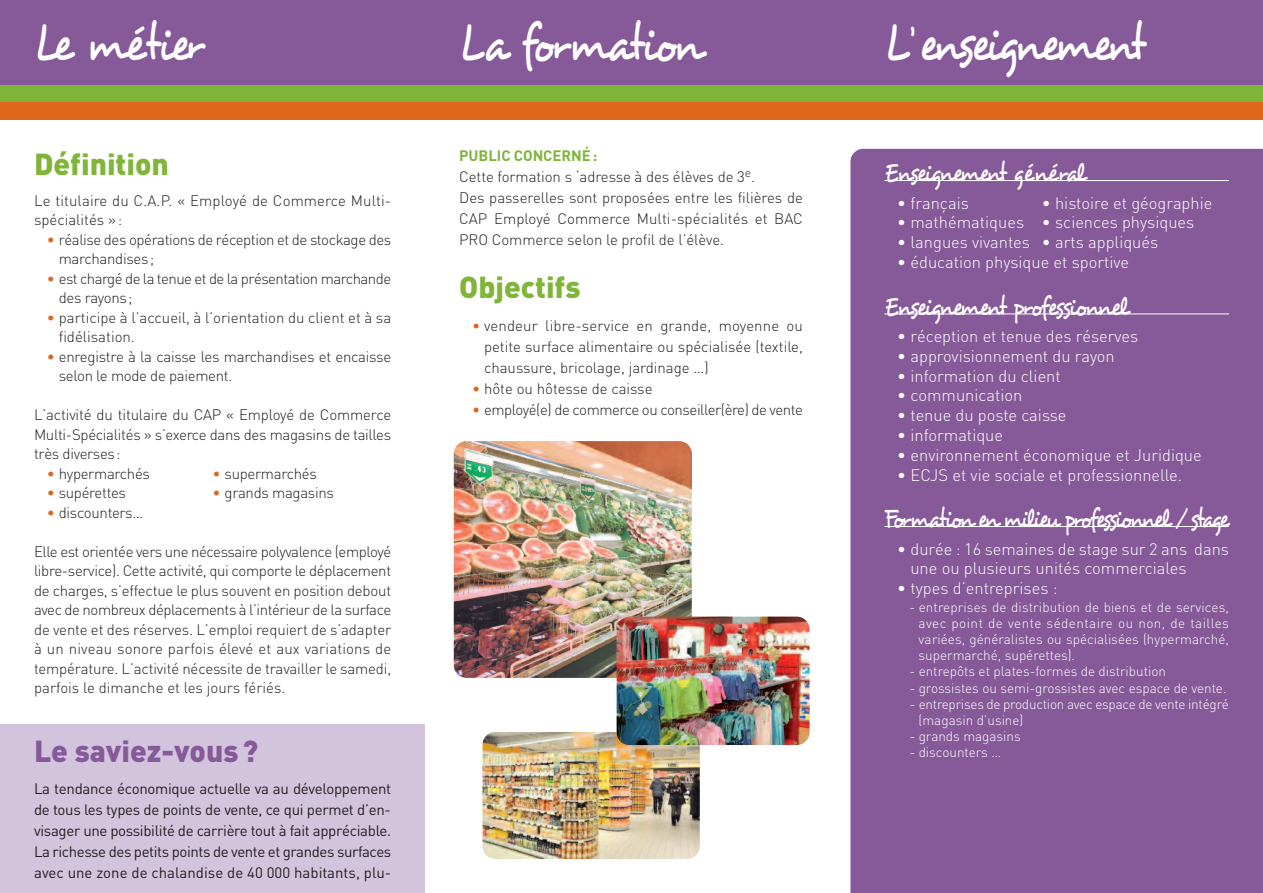
<style>
.page{position:relative;width:1263px;height:893px;background:#fff}
.page>*{position:absolute;margin:0;border:0;box-sizing:border-box;transform-origin:0 0}
.t1{font:52.5px "Desyrel";letter-spacing:-.07em;color:#fff;scale:.8 1}
.t2{font:52.5px "Desyrel";letter-spacing:-.095em;color:#fff;scale:.8 1}
.t3{font:900 30px "DIN";color:#80b539}
.t4{font:900 30px "DIN";color:#865999}
.t5{font:27px "Desyrel";letter-spacing:-.09em;color:#fff;scale:.77 1}
.t6{font:27px "Desyrel";letter-spacing:-.09em;color:#fff;scale:.8 1}
.t7{font:27px "Desyrel";letter-spacing:-.065em;color:#fff;scale:.8 1}
.t8{font:300 16.5px/19.8px "DIN";color:#fff}
.t9{font:300 15px/19.5px "DIN";letter-spacing:-.015em;color:#231f20}
.t10{font:15px/21px "DIN";color:#231f20;text-align:justify}
.t11{font:300 15px/19.5px "DIN";letter-spacing:.005em;color:#231f20}
.t12{font:300 15px/19.5px "DIN";letter-spacing:-.035em;color:#231f20}
.t13{font:300 13.5px/16.2px "DIN";color:#fff;text-align:justify}
.s1{color:#dd651c}
.s2{font-weight:700;color:#80b539}
</style>
<div class="page">
<div style="left:0;top:724px;width:425px;height:169px;background:#d2c4dd"></div>
<div style="left:0;top:0;width:1263px;height:85px;background:#865999"></div>
<div style="left:0;top:85px;width:1263px;height:17px;background:#80b539"></div>
<div style="left:0;top:102px;width:1263px;height:17px;background:#dd651c"></div>
<div style="left:850px;top:149px;width:413px;height:744px;background:#865999"></div>
<hr style="left:884px;top:180px;width:345px;height:1px;background:#fff">
<hr style="left:884px;top:314px;width:345px;height:1px;background:#fff">
<hr style="left:884px;top:526px;width:345px;height:1px;background:#fff">
<img style="left:454px;top:441px;width:238px;height:237px;border-radius:13px">
<img style="left:482px;top:732px;width:218px;height:127px;border-radius:13px">
<img style="left:617px;top:617px;width:193px;height:128px;border-radius:13px">
<h1 class="t1" style="left:34px;top:22px;width:214px">Le métier</h1>
<h2 class="t3" style="left:34px;top:147px;width:136px">Définition</h2>
<p class="t11" style="left:34px;top:191px;width:359px">Le titulaire du C.A.P. « Employé de Commerce Multi&shy;spécialités »:</p>
<p class="t9" style="left:59px;top:230px;width:334px;text-indent:-12px"><span class="s1">•</span> réalise des opérations de réception et de stockage des marchandises;</p>
<p class="t12" style="left:59px;top:269px;width:334px;text-indent:-12px"><span class="s1">•</span> est chargé de la tenue et de la présentation marchande des rayons;</p>
<p class="t9" style="left:59px;top:308px;width:334px;text-indent:-12px"><span class="s1">•</span> participe à l’accueil, à l’orientation du client et à sa fidélisation.</p>
<p class="t9" style="left:59px;top:347px;width:334px;text-indent:-12px"><span class="s1">•</span> enregistre à la caisse les marchandises et encaisse selon le mode de paiement.</p>
<p class="t9" style="left:34px;top:405px;width:359px;text-align:justify">L’activité du titulaire du CAP « Employé de Commerce Multi-Spécialités » s’exerce dans des magasins de tailles très diverses:</p>
<p class="t9" style="left:47px;top:464px;width:105px"><span class="s1">•</span> hypermarchés</p>
<p class="t9" style="left:213px;top:464px;width:106px"><span class="s1">•</span> supermarchés</p>
<p class="t9" style="left:47px;top:483px;width:81px"><span class="s1">•</span> supérettes</p>
<p class="t9" style="left:213px;top:483px;width:123px"><span class="s1">•</span> grands magasins</p>
<p class="t9" style="left:47px;top:503px;width:98px"><span class="s1">•</span> discounters…</p>
<p class="t9" style="left:34px;top:542px;width:359px;text-align:justify">Elle est orientée vers une nécessaire polyvalence (employé libre-service). Cette activité, qui comporte le déplacement de charges, s’effectue le plus souvent en position debout avec de nombreux déplacements à l’intérieur de la surface de vente et des réserves. L’emploi requiert de s’adapter à un niveau sonore parfois élevé et aux variations de température. L’activité nécessite de travailler le samedi, parfois le dimanche et les jours fériés.</p>
<h2 class="t4" style="left:34px;top:734px;width:226px">Le saviez-vous?</h2>
<p class="t10" style="left:34px;top:778px;width:359px">La tendance économique actuelle va au développement de tous les types de points de vente, ce qui permet d’en&shy;visager une possibilité de carrière tout à fait appréciable.<br>La richesse des petits points de vente et grandes surfaces avec une zone de chalandise de 40 000 habitants, plu-</p>
<h1 class="t1" style="left:459px;top:22px;width:303px">La formation</h1>
<p class="t9" style="left:459px;top:145px;width:345px;line-height:21px"><span class="s2">PUBLIC CONCERNÉ:<br></span>Cette formation s ‘adresse à des élèves de 3<sup>e</sup>.<br>Des passerelles sont proposées entre les filières de CAP Employé Commerce Multi-spécialités et BAC PRO Commerce selon le profil de l’élève.</p>
<h2 class="t3" style="left:459px;top:270px;width:123px">Objectifs</h2>
<p class="t9" style="left:484px;top:315px;width:320px;line-height:21px;text-align:justify;text-indent:-12px"><span class="s1">•</span> vendeur libre-service en grande, moyenne ou petite surface alimentaire ou spécialisée (textile, chaussure, bricolage, jardinage …)</p>
<p class="t9" style="left:472px;top:379px;width:182px"><span class="s1">•</span> hôte ou hôtesse de caisse</p>
<p class="t9" style="left:472px;top:400px;width:332px"><span class="s1">•</span> employé(e) de commerce ou conseiller(ère) de vente</p>
<h1 class="t2" style="left:884px;top:22px;width:328px">L’ enseignement</h1>
<h3 class="t7" style="left:884px;top:162px;width:252px">Enseignement général</h3>
<p class="t8" style="left:897px;top:193px;width:73px">• français</p>
<p class="t8" style="left:1042px;top:193px;width:172px">• histoire et géographie</p>
<p class="t8" style="left:897px;top:213px;width:299px">• mathématiques • sciences physiques</p>
<p class="t8" style="left:897px;top:233px;width:262px">• langues vivantes • arts appliqués</p>
<p class="t8" style="left:897px;top:252px;width:233px">• éducation physique et sportive</p>
<h3 class="t6" style="left:884px;top:296px;width:306px">Enseignement professionnel</h3>
<p class="t8" style="left:897px;top:326px;width:243px">• réception et tenue des réserves</p>
<p class="t8" style="left:897px;top:346px;width:219px">• approvisionnement du rayon</p>
<p class="t8" style="left:897px;top:366px;width:165px">• information du client</p>
<p class="t8" style="left:897px;top:386px;width:126px">• communication</p>
<p class="t8" style="left:897px;top:406px;width:171px">• tenue du poste caisse</p>
<p class="t8" style="left:897px;top:425px;width:107px">• informatique</p>
<p class="t8" style="left:897px;top:445px;width:306px">• environnement économique et Juridique</p>
<p class="t8" style="left:897px;top:465px;width:286px">• ECJS et vie sociale et professionnelle.</p>
<h3 class="t5" style="left:884px;top:508px;width:449px">Formation en milieu professionnel / stage</h3>
<p class="t8" style="left:910px;top:539px;width:320px;text-indent:-13px">• durée : 16 semaines de stage sur 2 ans dans une ou plusieurs unités commerciales</p>
<p class="t8" style="left:897px;top:579px;width:162px">• types d’entreprises :</p>
<p class="t13" style="left:919px;top:599px;width:312px;text-indent:-9px">- entreprises de distribution de biens et de services, avec point de vente sédentaire ou non, de tailles variées, généralistes ou spécialisées (hypermarché, supermarché, supérettes).</p>
<p class="t13" style="left:909px;top:664px;width:258px">- entrepôts et plates-formes de distribution</p>
<p class="t13" style="left:909px;top:680px;width:318px">- grossistes ou semi-grossistes avec espace de vente.</p>
<p class="t13" style="left:919px;top:696px;width:312px;text-indent:-9px">- entreprises de production avec espace de vente intégré (magasin d’usine)</p>
<p class="t13" style="left:909px;top:728px;width:113px">- grands magasins</p>
<p class="t13" style="left:909px;top:745px;width:93px">- discounters …</p>
</div>
